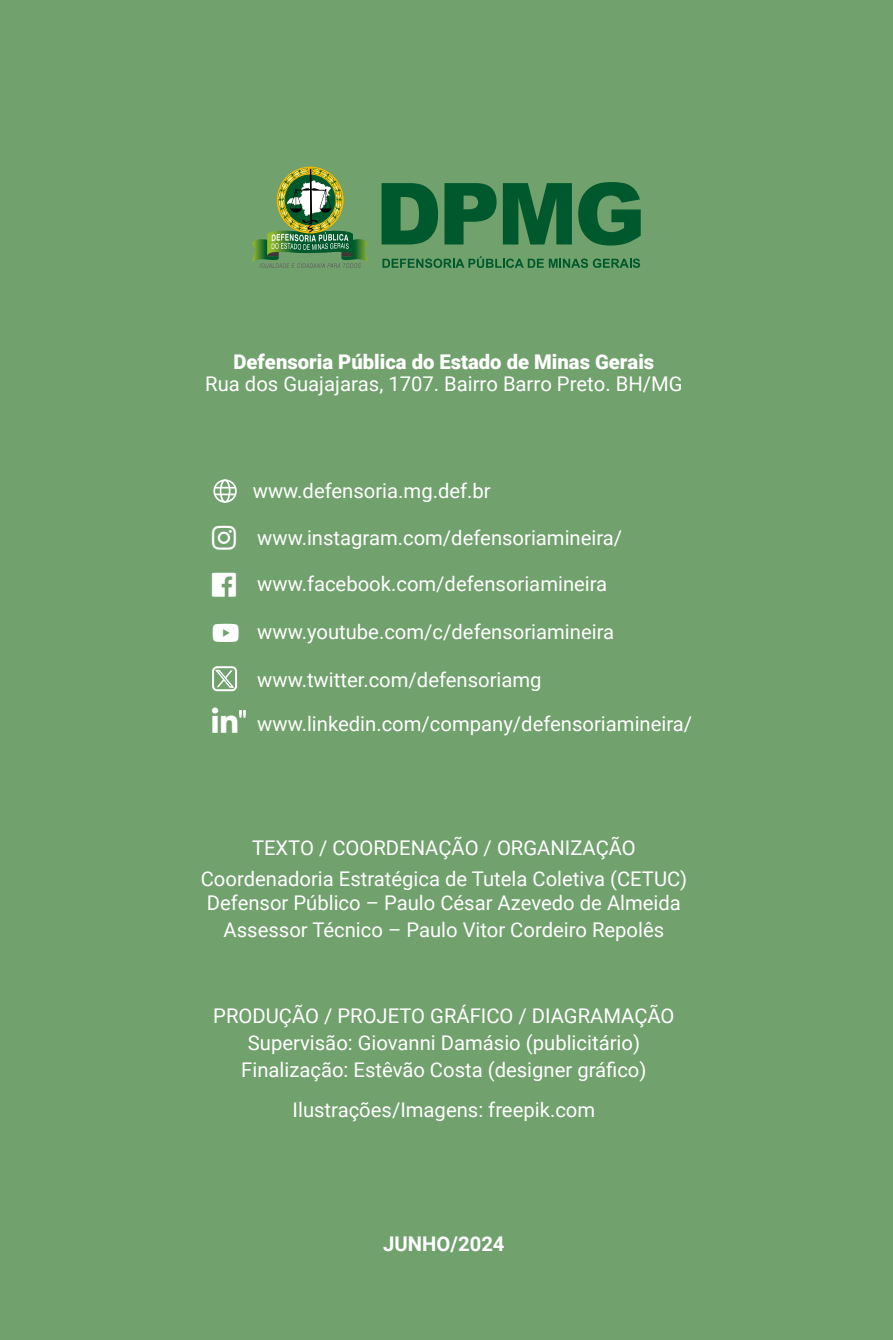
<style>
.page{position:relative;width:893px;height:1340px;background:#fff}
.page>*{position:absolute;margin:0;border:0;box-sizing:border-box;transform-origin:0 0}
.t1{font:29.03px "Font Awesome 5 Brands";color:#fff}
.t2{font:20.25px/27px "Roboto";color:#fff;text-align:center}
.t3{font:900 20.25px "Roboto";color:#fff}
.t4{font:700 20.25px "Roboto";color:#fff}
</style>
<div class="page">
<div style="left:0;top:0;width:893px;height:1339px;background:#71a16d"></div>
<div style="left:213px;top:479px;width:24px;height:24px;border:2px solid #fff;border-radius:50%"></div>
<svg style="left:215px;top:487px;width:20px;height:1px"></svg>
<hr style="left:215px;top:493px;width:20px;height:2px;background:#fff">
<div style="left:220px;top:479px;width:10px;height:24px;border:2px solid #fff;border-radius:50%"></div>
<svg style="left:382px;top:183px;width:56px;height:61px"></svg>
<svg style="left:444px;top:183px;width:53px;height:61px"></svg>
<svg style="left:503px;top:183px;width:69px;height:61px"></svg>
<svg style="left:578px;top:182px;width:63px;height:63px"></svg>
<svg style="left:382px;top:256px;width:258px;height:12px"></svg>
<img style="left:252px;top:167px;width:116px;height:101px">
<div style="left:212px;top:666px;width:25px;height:25px;border:2px solid #fff;border-radius:4px"></div>
<svg style="left:213px;top:668px;width:23px;height:20px"></svg>
<p class="t3" style="left:234px;top:347px;width:422px">Defensoria Pública do Estado de Minas Gerais</p>
<p class="t2" style="left:205px;top:370px;width:479px">Rua dos Guajajaras, 1707. Bairro Barro Preto. BH/MG</p>
<h1 class="t1" style="left:212px;top:706px;width:27px">●■■■</h1>
<p class="t2" style="left:253px;top:476px;width:239px">www.defensoria.mg.def.br</p>
<p class="t2" style="left:257px;top:523px;width:366px">www.instagram.com/defensoriamineira/</p>
<p class="t2" style="left:257px;top:569px;width:351px">www.facebook.com/defensoriamineira</p>
<p class="t2" style="left:257px;top:617px;width:358px">www.youtube.com/c/defensoriamineira</p>
<p class="t2" style="left:257px;top:656px;width:436px;line-height:44.1px;text-align:left">www.twitter.com/defensoriamg www.linkedin.com/company/defensoriamineira/</p>
<p class="t2" style="left:201px;top:832px;width:488px;line-height:30.6px">TEXTO / COORDENAÇÃO / ORGANIZAÇÃO<br>Coordenadoria Estratégica de Tutela Coletiva (CETUC)</p>
<p class="t2" style="left:207px;top:888px;width:476px">Defensor Público – Paulo César Azevedo de Almeida<br>Assessor Técnico – Paulo Vitor Cordeiro Repolês</p>
<p class="t2" style="left:213px;top:1001px;width:463px">PRODUÇÃO / PROJETO GRÁFICO / DIAGRAMAÇÃO<br>Supervisão: Giovanni Damásio (publicitário)<br>Finalização: Estêvão Costa (designer gráfico)</p>
<p class="t2" style="left:293px;top:1095px;width:304px">Ilustrações/Imagens: freepik.com</p>
<p class="t4" style="left:383px;top:1229px;width:123px">JUNHO/2024</p>
</div>
